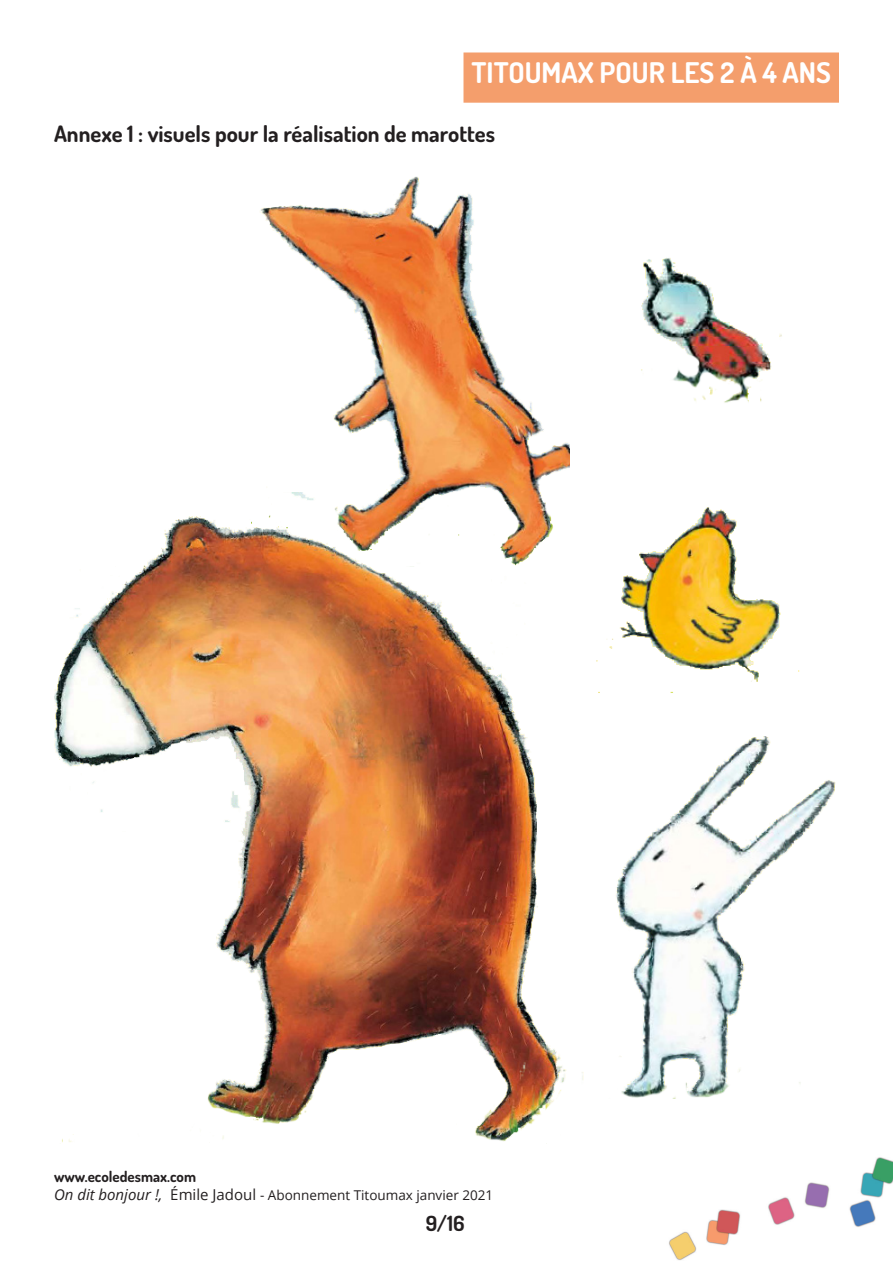
<style>
.page{position:relative;width:893px;height:1263px;background:#fff}
.page>*{position:absolute;margin:0;border:0;box-sizing:border-box;transform-origin:0 0}
.t1{font:700 28.5px "Dosis";color:#fff}
.t2{font:700 22.5px "Dosis";color:#231f20}
.t3{font:700 21px "Dosis";color:#231f20}
.t4{font:700 15px "Dosis";color:#231f20}
.t5{font:13.5px "Open Sans";color:#231f20}
.s1{font-style:italic;font-size:15px}
.s2{font-size:15px}
</style>
<div class="page">
<div style="left:464px;top:53px;width:374px;height:49px;background:#f49e6c"></div>
<div style="left:463px;top:53px;width:376px;height:50px;border:2px solid #f49e6c"></div>
<img style="left:54px;top:516px;width:500px;height:627px">
<img style="left:510px;top:700px;width:326px;height:399px">
<img style="left:596px;top:507px;width:204px;height:186px">
<img style="left:233px;top:176px;width:337px;height:390px">
<img style="left:641px;top:258px;width:141px;height:145px">
<img style="left:669px;top:1157px;width:224px;height:103px">
<p class="t1" style="left:471px;top:54px;width:361px">TITOUMAX POUR LES 2 À 4 ANS</p>
<p class="t2" style="left:54px;top:119px;width:443px">Annexe 1 : visuels pour la réalisation de marottes</p>
<p class="t4" style="left:54px;top:1167px;width:144px">www.ecoledesmax.com</p>
<p class="t5" style="left:54px;top:1186px;width:441px"><span class="s1">On dit bonjour !,</span> <span class="s2">Émile Jadoul</span> - Abonnement Titoumax janvier 2021</p>
<p class="t3" style="left:426px;top:1209px;width:40px">9/16</p>
</div>
